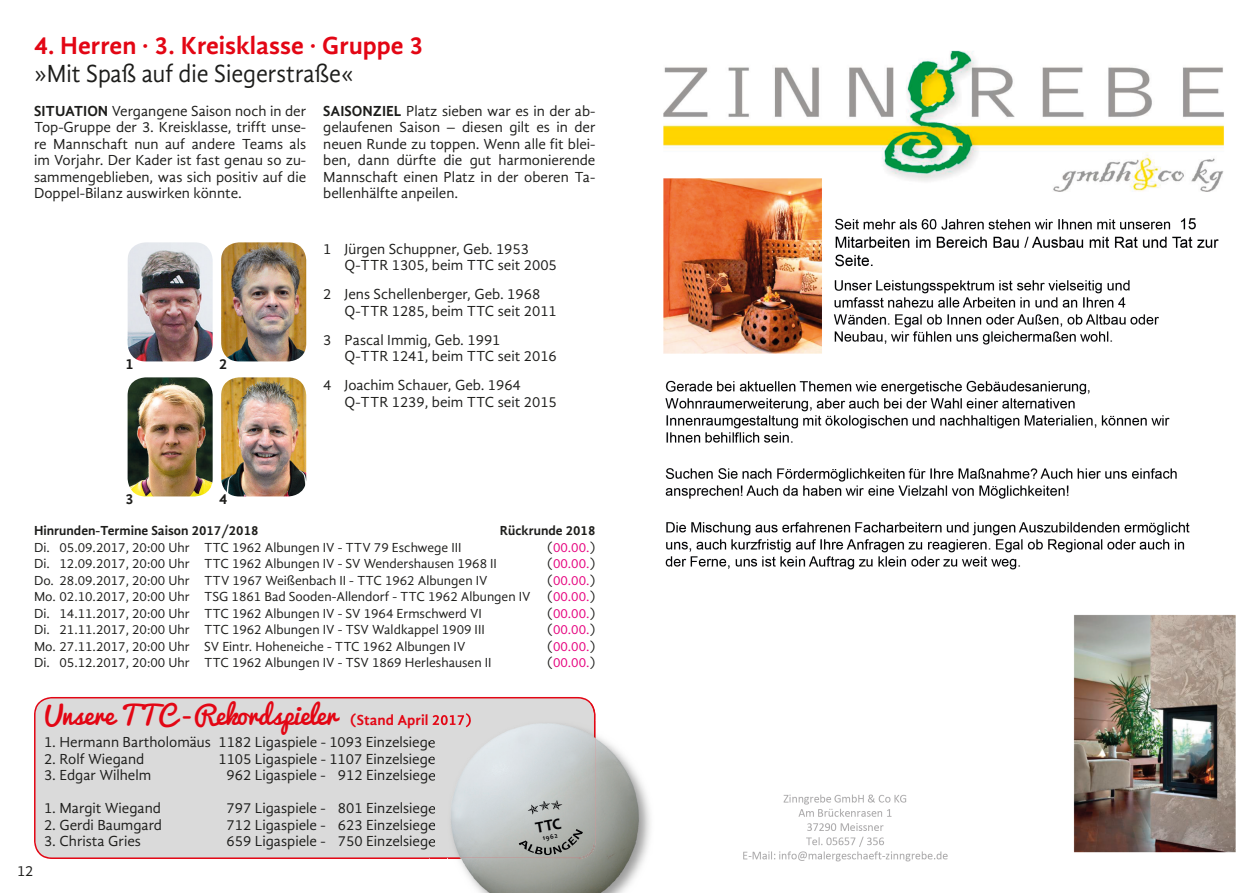
<style>
.page{position:relative;width:1259px;height:893px;background:#fff}
.page>*{position:absolute;margin:0;border:0;box-sizing:border-box;transform-origin:0 0}
.t1{font:25.5px "Pacifico";color:#e30614}
.t2{font:700 25.5px "Gandhi Sans";color:#e30614}
.t3{font:25.5px "Gandhi Sans";color:#1d1d1b;scale:.93 1}
.t4{font:15px/16.5px "Gandhi Sans";color:#1d1d1b}
.t5{font:700 15px "Gandhi Sans";color:#1d1d1b}
.t6{font:13.5px/16.5px "Gandhi Sans";color:#1d1d1b;text-align:justify}
.t7{font:13.5px "Gandhi Sans";color:#e6007e}
.t8{font:700 13.5px "Gandhi Sans";color:#1d1d1b}
.t9{font:700 7.05px "Candara";color:#020204}
.s1{font-weight:700}
.s2{color:#1d1d1b}
.s3{color:#e6007e}
.s4{font-family:"Gandhi Sans";font-weight:700;font-size:15px}
</style>
<div class="page">
<img style="left:128px;top:242px;width:85px;height:119px">
<img style="left:221px;top:242px;width:85px;height:119px">
<img style="left:128px;top:377px;width:85px;height:119px">
<img style="left:221px;top:377px;width:85px;height:119px">
<div style="left:34px;top:697px;width:558px;height:162px;background:#dadada"></div>
<img style="left:459px;top:859px;width:92px;height:34px">
<img style="left:429px;top:703px;width:166px;height:156px">
<img style="left:551px;top:720px;width:100px;height:173px">
<img style="left:448px;top:720px;width:147px;height:139px">
<img style="left:663px;top:50px;width:573px;height:812px">
<svg style="left:518px;top:800px;width:65px;height:55px;background:#a9aca9"></svg>
<h1 class="t2" style="left:34px;top:30px;width:391px">4. Herren · 3. Kreisklasse · Gruppe 3</h1>
<h1 class="t3" style="left:34px;top:59px;width:345px">»Mit Spaß auf die Siegerstraße«</h1>
<p class="t4" style="left:34px;top:102px;width:274px;text-align:justify"><span class="s1">SITUATION</span> Vergangene Saison noch in der Top-Gruppe der 3. Kreisklasse, trifft unse&shy;re Mannschaft nun auf andere Teams als im Vorjahr. Der Kader ist fast genau so zu&shy;sammengeblieben, was sich positiv auf die Doppel-Bilanz auswirken könnte.</p>
<p class="t4" style="left:323px;top:102px;width:274px;text-align:justify"><span class="s1">SAISONZIEL</span> Platz sieben war es in der ab&shy;gelaufenen Saison – diesen gilt es in der neuen Runde zu toppen. Wenn alle fit blei&shy;ben, dann dürfte die gut harmonierende Mannschaft einen Platz in der oberen Ta&shy;bellenhälfte anpeilen.</p>
<p class="t5" style="left:125px;top:355px;width:10px">1</p>
<p class="t5" style="left:219px;top:355px;width:10px">2</p>
<p class="t5" style="left:125px;top:490px;width:10px">3</p>
<p class="t5" style="left:219px;top:490px;width:10px">4</p>
<p class="t4" style="left:344px;top:241px;width:214px;text-indent:-21px">1 Jürgen Schuppner, Geb. 1953<br>Q-TTR 1305, beim TTC seit 2005</p>
<p class="t4" style="left:344px;top:286px;width:214px;text-indent:-21px">2 Jens Schellenberger, Geb. 1968<br>Q-TTR 1285, beim TTC seit 2011</p>
<p class="t4" style="left:344px;top:331px;width:214px;text-indent:-21px">3 Pascal Immig, Geb. 1991<br>Q-TTR 1241, beim TTC seit 2016</p>
<p class="t4" style="left:344px;top:377px;width:214px;text-indent:-21px">4 Joachim Schauer, Geb. 1964<br>Q-TTR 1239, beim TTC seit 2015</p>
<p class="t8" style="left:34px;top:523px;width:226px">Hinrunden-Termine Saison 2017/2018</p>
<p class="t8" style="left:500px;top:523px;width:97px">Rückrunde 2018</p>
<p class="t6" style="left:34px;top:539px;width:429px">Di. 05.09.2017, 20:00 Uhr TTC 1962 Albungen IV - TTV 79 Eschwege III</p>
<p class="t7" style="left:547px;top:540px;width:50px"><span class="s2">(</span>00.00.<span class="s2">)</span></p>
<p class="t6" style="left:34px;top:556px;width:464px">Di. 12.09.2017, 20:00 Uhr TTC 1962 Albungen IV - SV Wendershausen 1968 II</p>
<p class="t7" style="left:547px;top:556px;width:50px"><span class="s2">(</span>00.00.<span class="s2">)</span></p>
<p class="t6" style="left:34px;top:572px;width:455px">Do. 28.09.2017, 20:00 Uhr TTV 1967 Weißenbach II - TTC 1962 Albungen IV</p>
<p class="t6" style="left:34px;top:572px;width:563px;text-indent:513px">(<span class="s3">00.00.</span>)<br>Mo. 02.10.2017, 20:00 Uhr TSG 1861 Bad Sooden-Allendorf - TTC 1962 Albungen IV (<span class="s3">00.00.</span>)<br>Di. 14.11.2017, 20:00 Uhr TTC 1962 Albungen IV - SV 1964 Ermschwerd VI</p>
<p class="t7" style="left:547px;top:606px;width:50px"><span class="s2">(</span>00.00.<span class="s2">)</span></p>
<p class="t6" style="left:34px;top:622px;width:452px">Di. 21.11.2017, 20:00 Uhr TTC 1962 Albungen IV - TSV Waldkappel 1909 III</p>
<p class="t7" style="left:547px;top:622px;width:50px"><span class="s2">(</span>00.00.<span class="s2">)</span></p>
<p class="t6" style="left:34px;top:638px;width:433px">Mo. 27.11.2017, 20:00 Uhr SV Eintr. Hoheneiche - TTC 1962 Albungen IV</p>
<p class="t7" style="left:547px;top:639px;width:50px"><span class="s2">(</span>00.00.<span class="s2">)</span></p>
<p class="t6" style="left:34px;top:655px;width:459px">Di. 05.12.2017, 20:00 Uhr TTC 1962 Albungen IV - TSV 1869 Herleshausen II</p>
<p class="t7" style="left:547px;top:655px;width:50px"><span class="s2">(</span>00.00.<span class="s2">)</span></p>
<p class="t4" style="left:17px;top:862px;width:18px">12</p>
<h1 class="t1" style="left:44px;top:692px;width:429px">Unsere TTC -Rekordspieler <span class="s4">(Stand April 2017)</span></h1>
<p class="t4" style="left:44px;top:734px;width:393px">1. Hermann Bartholomäus 1182 Ligaspiele - 1093 Einzelsiege</p>
<p class="t4" style="left:44px;top:751px;width:102px">2. Rolf Wiegand</p>
<p class="t4" style="left:218px;top:751px;width:218px">1105 Ligaspiele - 1107 Einzelsiege</p>
<p class="t4" style="left:44px;top:767px;width:109px">3. Edgar Wilhelm</p>
<p class="t4" style="left:226px;top:767px;width:211px">962 Ligaspiele - 912 Einzelsiege</p>
<p class="t4" style="left:44px;top:800px;width:118px">1. Margit Wiegand</p>
<p class="t4" style="left:226px;top:800px;width:211px">797 Ligaspiele - 801 Einzelsiege</p>
<p class="t4" style="left:44px;top:817px;width:120px">2. Gerdi Baumgard</p>
<p class="t4" style="left:226px;top:817px;width:211px">712 Ligaspiele - 623 Einzelsiege</p>
<p class="t4" style="left:44px;top:833px;width:98px">3. Christa Gries</p>
<p class="t4" style="left:226px;top:833px;width:211px">659 Ligaspiele - 750 Einzelsiege</p>
<p class="t9" style="left:542px;top:834px;width:17px;rotate:-10deg">1962</p>
</div>
